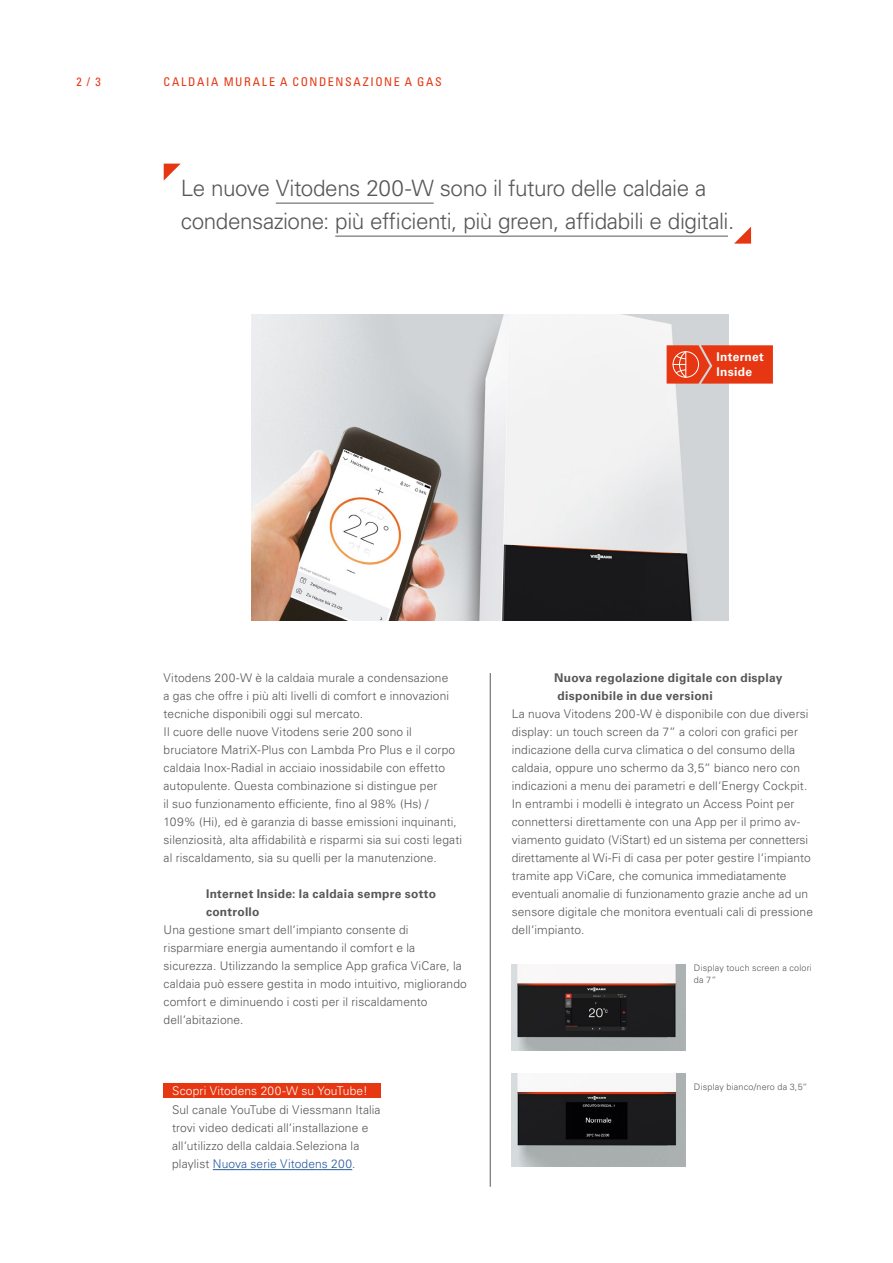
<style>
.page{position:relative;width:893px;height:1263px;background:#fff}
.page>*{position:absolute;margin:0;border:0;box-sizing:border-box;transform-origin:0 0}
.t1{font:300 22.5px/33px "Univers LTCYR 45";letter-spacing:-.02em;color:#575756}
.t2{font:300 12px/18px "Univers LTCYR 45";letter-spacing:.01em;color:#575756}
.t3{font:700 12px/18px "Univers LTCYR 65";letter-spacing:.02em;color:#575756}
.t4{font:condensed 12px "Univers LTCYR 57";letter-spacing:.14em;color:#e63612}
.t5{font:300 12px "Univers LTCYR 45";letter-spacing:.01em;color:#fff}
.t6{font:700 12px/15px "Univers LTCYR 65";letter-spacing:.025em;color:#fff}
.t7{font:300 9px/12px "Univers LTCYR 45";letter-spacing:.02em;color:#575756}
.s1{color:#275b9b}
</style>
<div class="page">
<img style="left:251px;top:315px;width:478px;height:306px">
<hr style="left:490px;top:673px;width:1px;height:514px;background:#575756">
<hr style="left:276px;top:203px;width:158px;height:1px;background:#575756">
<hr style="left:335px;top:236px;width:393px;height:1px;background:#575756">
<svg style="left:164px;top:164px;width:17px;height:17px"></svg>
<svg style="left:734px;top:227px;width:17px;height:17px"></svg>
<img style="left:512px;top:964px;width:174px;height:87px">
<img style="left:512px;top:1073px;width:174px;height:93px">
<svg style="left:667px;top:345px;width:106px;height:39px;background:#e64423"></svg>
<div style="left:164px;top:1083px;width:217px;height:14px;background:#e63612"></div>
<hr style="left:213px;top:1169px;width:139px;height:1px;background:#275b9b">
<p class="t4" style="left:77px;top:74px;width:26px">2 / 3</p>
<p class="t4" style="left:164px;top:74px;width:280px">CALDAIA MURALE A CONDENSAZIONE A GAS</p>
<h1 class="t1" style="left:181px;top:171px;width:555px">Le nuove Vitodens 200-W sono il futuro delle caldaie a condensazione: più efficienti, più green, affidabili e digitali.</h1>
<p class="t6" style="left:717px;top:348px;width:49px">Internet<br>Inside</p>
<p class="t2" style="left:164px;top:668px;width:300px">Vitodens 200-W è la caldaia murale a condensazione<br>a gas che offre i più alti livelli di comfort e innovazioni tecniche disponibili oggi sul mercato.<br>Il cuore delle nuove Vitodens serie 200 sono il bruciatore MatriX-Plus con Lambda Pro Plus e il corpo caldaia Inox-Radial in acciaio inossidabile con effetto autopulente. Questa combinazione si distingue per<br>il suo funzionamento efficiente, fino al 98% (Hs) / 109% (Hi), ed è garanzia di basse emissioni inquinanti, silenziosità, alta affidabilità e risparmi sia sui costi legati al riscaldamento, sia su quelli per la manutenzione.</p>
<p class="t3" style="left:206px;top:884px;width:231px">Internet Inside: la caldaia sempre sotto controllo</p>
<p class="t2" style="left:164px;top:920px;width:305px">Una gestione smart dell‘impianto consente di risparmiare energia aumentando il comfort e la sicurezza. Utilizzando la semplice App grafica ViCare, la caldaia può essere gestita in modo intuitivo, migliorando comfort e diminuendo i costi per il riscaldamento dell‘abitazione.</p>
<p class="t3" style="left:554px;top:668px;width:230px">Nuova regolazione digitale con display disponibile in due versioni</p>
<p class="t2" style="left:512px;top:704px;width:303px">La nuova Vitodens 200-W è disponibile con due diversi display: un touch screen da 7“ a colori con grafici per indicazione della curva climatica o del consumo della caldaia, oppure uno schermo da 3,5“ bianco nero con indicazioni a menu dei parametri e dell‘Energy Cockpit.<br>In entrambi i modelli è integrato un Access Point per connettersi direttamente con una App per il primo av&shy;viamento guidato (ViStart) ed un sistema per connettersi direttamente al Wi-Fi di casa per poter gestire l‘impianto tramite app ViCare, che comunica immediatamente eventuali anomalie di funzionamento grazie anche ad un sensore digitale che monitora eventuali cali di pressione dell‘impianto.</p>
<p class="t7" style="left:694px;top:961px;width:119px">Display touch screen a colori da 7“</p>
<p class="t5" style="left:172px;top:1083px;width:197px">Scopri Vitodens 200-W su YouTube!</p>
<p class="t7" style="left:694px;top:1081px;width:115px">Display bianco/nero da 3,5“</p>
<p class="t2" style="left:172px;top:1101px;width:210px">Sul canale YouTube di Viessmann Italia trovi video dedicati all‘installazione e all‘utilizzo della caldaia.Seleziona la playlist <span class="s1">Nuova serie Vitodens 200</span>.</p>
</div>
